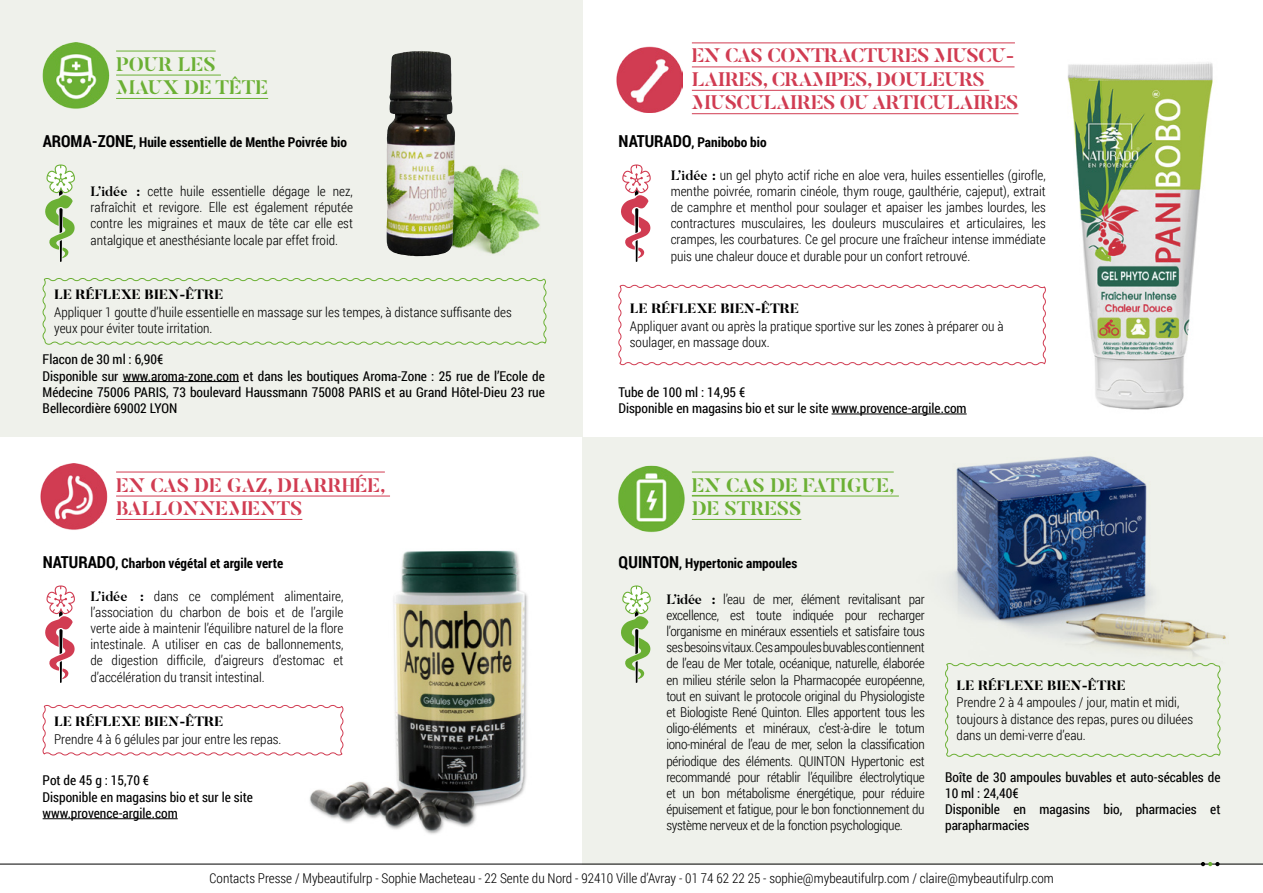
<style>
.page{position:relative;width:1263px;height:893px;background:#fff}
.page>*{position:absolute;margin:0;border:0;box-sizing:border-box;transform-origin:0 0}
.t1{font:700 19.5px/23.4px "Butler Stencil";letter-spacing:-.02em;color:#d13c52}
.t2{font:700 19.5px/23.4px "Butler Stencil";color:#6bb034}
.t3{font:700 19.5px/23.4px "Butler Stencil";color:#d13c52}
.t4{font:300 13.5px/16.2px "Roboto Condensed";color:#000;text-align:justify}
.t5{font:13.5px/16.2px "Roboto Condensed";color:#000}
.t6{font:700 13.5px "Roboto Condensed";color:#000}
.t7{font:800 13.5px "Butler";color:#000}
.s1{font-size:16.5px}
.s2{font-family:"Butler";font-weight:700}
</style>
<div class="page">
<div style="left:0;top:0;width:583px;height:437px;background:#eff1eb"></div>
<div style="left:583px;top:437px;width:680px;height:427px;background:#eff1eb"></div>
<img style="left:950px;top:456px;width:276px;height:202px">
<svg style="left:42px;top:278px;width:505px;height:67px"></svg>
<img style="left:42px;top:43px;width:68px;height:66px">
<hr style="left:116px;top:51px;width:100px;height:1px;background:#6bb034">
<hr style="left:116px;top:75px;width:105px;height:1px;background:#6bb034">
<hr style="left:116px;top:98px;width:152px;height:1px;background:#6bb034">
<svg style="left:45px;top:164px;width:30px;height:98px"></svg>
<img style="left:422px;top:159px;width:118px;height:98px">
<img style="left:386px;top:51px;width:35px;height:203px">
<hr style="left:123px;top:381px;width:116px;height:1px;background:#000">
<svg style="left:945px;top:663px;width:276px;height:94px"></svg>
<img style="left:618px;top:465px;width:67px;height:68px">
<hr style="left:692px;top:472px;width:202px;height:1px;background:#6bb034">
<hr style="left:692px;top:496px;width:207px;height:1px;background:#6bb034">
<hr style="left:692px;top:495px;width:109px;height:1px;background:#6bb034">
<hr style="left:692px;top:519px;width:109px;height:1px;background:#6bb034">
<svg style="left:621px;top:585px;width:30px;height:98px"></svg>
<img style="left:309px;top:550px;width:219px;height:284px">
<svg style="left:42px;top:704px;width:302px;height:52px"></svg>
<img style="left:40px;top:463px;width:68px;height:67px">
<hr style="left:116px;top:472px;width:269px;height:1px;background:#d13c52">
<hr style="left:116px;top:496px;width:274px;height:1px;background:#d13c52">
<hr style="left:116px;top:519px;width:186px;height:1px;background:#d13c52">
<svg style="left:45px;top:585px;width:30px;height:98px"></svg>
<hr style="left:43px;top:818px;width:135px;height:1px;background:#000">
<img style="left:1067px;top:62px;width:146px;height:348px">
<svg style="left:618px;top:284px;width:428px;height:82px"></svg>
<img style="left:616px;top:46px;width:66px;height:67px">
<hr style="left:692px;top:43px;width:323px;height:1px;background:#d13c52">
<hr style="left:692px;top:67px;width:322px;height:1px;background:#d13c52">
<hr style="left:692px;top:90px;width:297px;height:1px;background:#d13c52">
<hr style="left:692px;top:113px;width:326px;height:1px;background:#d13c52">
<svg style="left:621px;top:164px;width:30px;height:98px"></svg>
<hr style="left:831px;top:414px;width:136px;height:1px;background:#000">
<hr style="left:0;top:864px;width:1263px;height:1px;background:#000">
<svg style="left:1201px;top:862px;width:18px;height:4px"></svg>
<h1 class="t2" style="left:116px;top:52px;width:154px">POUR LES<br>MAUX DE TÊTE</h1>
<p class="t6" style="left:43px;top:133px;width:306px"><span class="s1">AROMA-ZONE</span>, Huile essentielle de Menthe Poivrée bio</p>
<p class="t4" style="left:91px;top:183px;width:264px"><span class="s2">L’idée :</span> cette huile essentielle dégage le nez, rafraîchit et revigore. Elle est également réputée contre les migraines et maux de tête car elle est antalgique et anesthésiante locale par effet froid.</p>
<p class="t7" style="left:54px;top:286px;width:171px">LE RÉFLEXE BIEN-ÊTRE</p>
<p class="t4" style="left:54px;top:304px;width:459px">Appliquer 1 goutte d’huile essentielle en massage sur les tempes, à distance suffisante des yeux pour éviter toute irritation.</p>
<p class="t5" style="left:43px;top:351px;width:504px">Flacon de 30 ml : 6,90€<br>Disponible sur www.aroma-zone.com et dans les boutiques Aroma-Zone : 25 rue de l’Ecole de Médecine 75006 PARIS, 73 boulevard Haussmann 75008 PARIS et au Grand Hôtel-Dieu 23 rue Bellecordière 69002 LYON</p>
<h1 class="t3" style="left:116px;top:473px;width:271px">EN CAS DE GAZ, DIARRHÉE,<br>BALLONNEMENTS</h1>
<p class="t6" style="left:43px;top:554px;width:242px"><span class="s1">NATURADO</span>, Charbon végétal et argile verte</p>
<p class="t4" style="left:91px;top:587px;width:254px"><span class="s2">L’idée :</span> dans ce complément alimentaire, l’association du charbon de bois et de l’argile verte aide à maintenir l’équilibre naturel de la flore intestinale. A utiliser en cas de ballonnements, de digestion difficile, d’aigreurs d’estomac et d’accélération du transit intestinal.</p>
<p class="t7" style="left:54px;top:713px;width:171px">LE RÉFLEXE BIEN-ÊTRE</p>
<p class="t4" style="left:54px;top:731px;width:229px">Prendre 4 à 6 gélules par jour entre les repas.</p>
<p class="t5" style="left:43px;top:772px;width:212px">Pot de 45 g : 15,70 €<br>Disponible en magasins bio et sur le site www.provence-argile.com</p>
<h1 class="t1" style="left:692px;top:44px;width:328px">EN CAS CONTRACTURES MUSCU-<br>LAIRES, CRAMPES, DOULEURS<br>MUSCULAIRES OU ARTICULAIRES</h1>
<p class="t6" style="left:618px;top:133px;width:150px"><span class="s1">NATURADO</span>, Panibobo bio</p>
<p class="t4" style="left:671px;top:166px;width:377px"><span class="s2">L’idée :</span> un gel phyto actif riche en aloe vera, huiles essentielles (girofle, menthe poivrée, romarin cinéole, thym rouge, gaulthérie, cajeput), extrait de camphre et menthol pour soulager et apaiser les jambes lourdes, les contractures musculaires, les douleurs musculaires et articulaires, les crampes, les courbatures. Ce gel procure une fraîcheur intense immédiate puis une chaleur douce et durable pour un confort retrouvé.</p>
<p class="t7" style="left:630px;top:300px;width:171px">LE RÉFLEXE BIEN-ÊTRE</p>
<p class="t4" style="left:630px;top:317px;width:375px">Appliquer avant ou après la pratique sportive sur les zones à préparer ou à soulager, en massage doux.</p>
<p class="t5" style="left:618px;top:383px;width:350px">Tube de 100 ml : 14,95 €<br>Disponible en magasins bio et sur le site www.provence-argile.com</p>
<h1 class="t2" style="left:692px;top:473px;width:204px">EN CAS DE FATIGUE,<br>DE STRESS</h1>
<p class="t6" style="left:618px;top:554px;width:180px"><span class="s1">QUINTON</span>, Hypertonic ampoules</p>
<p class="t4" style="left:666px;top:590px;width:260px"><span class="s2">L’idée :</span> l’eau de mer, élément revitalisant par excellence, est toute indiquée pour recharger l’organisme en minéraux essentiels et satisfaire tous ses besoins vitaux. Ces ampoules buvables contiennent de l’eau de Mer totale, océanique, naturelle, élaborée en milieu stérile selon la Pharmacopée européenne, tout en suivant le protocole original du Physiologiste et Biologiste René Quinton. Elles apportent tous les oligo-éléments et minéraux, c’est-à-dire le totum iono-minéral de l’eau de mer, selon la classification périodique des éléments. QUINTON Hypertonic est recommandé pour rétablir l’équilibre électrolytique et un bon métabolisme énergétique, pour réduire épuisement et fatigue, pour le bon fonctionnement du système nerveux et de la fonction psychologique.</p>
<p class="t7" style="left:957px;top:677px;width:171px">LE RÉFLEXE BIEN-ÊTRE</p>
<p class="t4" style="left:957px;top:694px;width:238px;text-align:left">Prendre 2 à 4 ampoules / jour, matin et midi, toujours à distance des repas, pures ou diluées dans un demi-verre d’eau.</p>
<p class="t5" style="left:945px;top:768px;width:277px">Boîte de 30 ampoules buvables et auto-sécables de<br>10 ml : 24,40€<br>Disponible en magasins bio, pharmacies et parapharmacies</p>
<p class="t4" style="left:210px;top:869px;width:846px">Contacts Presse / Mybeautifulrp - Sophie Macheteau - 22 Sente du Nord - 92410 Ville d’Avray - 01 74 62 22 25 - sophie@mybeautifulrp.com / claire@mybeautifulrp.com</p>
</div>
